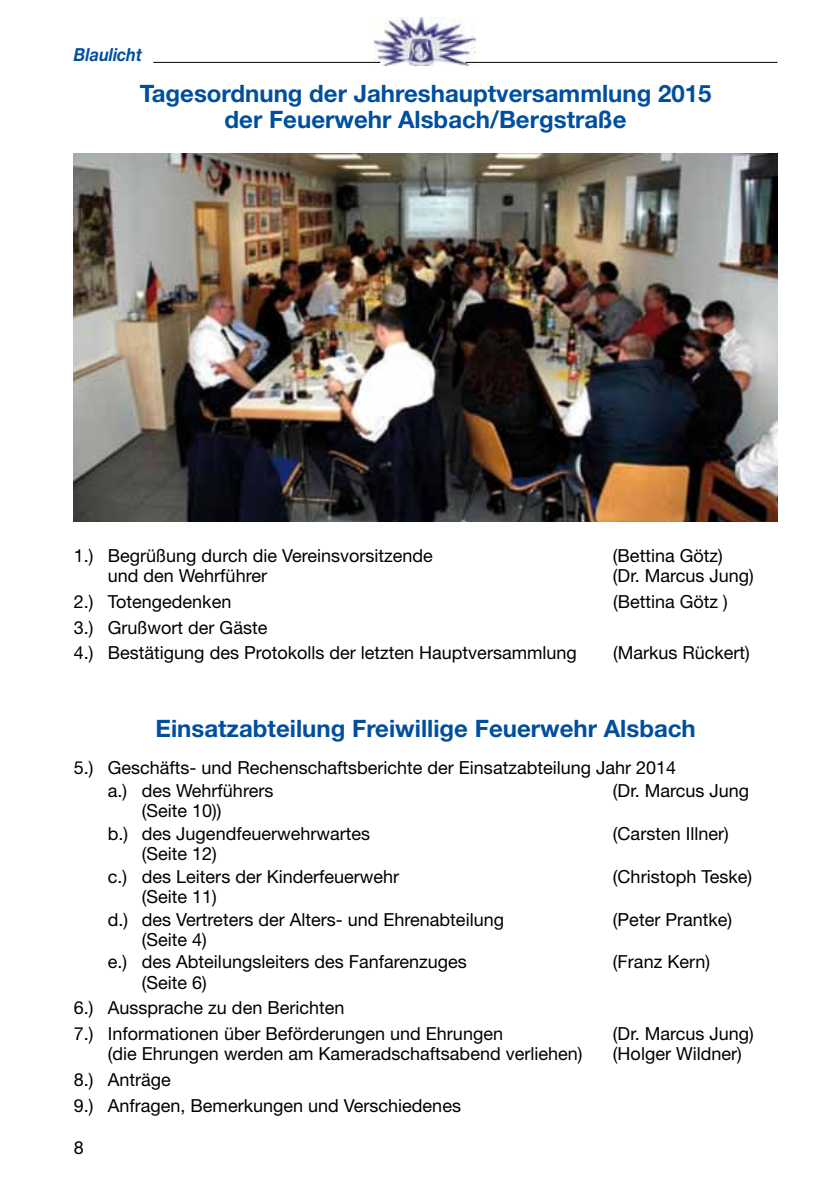
<style>
.page{position:relative;width:840px;height:1191px;background:#fff}
.page>*{position:absolute;margin:0;border:0;box-sizing:border-box;transform-origin:0 0}
.t1{font:700 24px/25.8px "Helvetica Neue";color:#004f9f;text-align:center}
.t2{font:18px/22.8px "Helvetica Neue";color:#000}
.t3{font:italic 700 18px "Helvetica Neue";color:#004f9f;scale:.9 1}
</style>
<div class="page">
<img style="left:374px;top:17px;width:101px;height:49px">
<hr style="left:153px;top:62px;width:227px;height:1px;background:#000">
<hr style="left:465px;top:62px;width:312px;height:1px;background:#000">
<img style="left:74px;top:153px;width:703px;height:369px">
<p class="t3" style="left:74px;top:43px;width:77px">Blaulicht</p>
<h1 class="t1" style="left:140px;top:80px;width:573px">Tagesordnung der Jahreshauptversammlung 2015 der Feuerwehr Alsbach/Bergstraße</h1>
<p class="t2" style="left:74px;top:544px;width:360px">1.) Begrüßung durch die Vereinsvorsitzende</p>
<p class="t2" style="left:612px;top:544px;width:111px">(Bettina Götz)</p>
<p class="t2" style="left:108px;top:564px;width:161px">und den Wehrführer</p>
<p class="t2" style="left:612px;top:564px;width:142px">(Dr. Marcus Jung)</p>
<p class="t2" style="left:74px;top:590px;width:159px">2.) Totengedenken</p>
<p class="t2" style="left:612px;top:590px;width:116px">(Bettina Götz )</p>
<p class="t2" style="left:74px;top:614px;width:504px;line-height:25.8px">3.) Grußwort der Gäste<br>4.) Bestätigung des Protokolls der letzten Hauptversammlung</p>
<p class="t2" style="left:612px;top:641px;width:138px">(Markus Rückert)</p>
<h1 class="t1" style="left:155px;top:714px;width:541px">Einsatzabteilung Freiwillige Feuerwehr Alsbach</h1>
<p class="t2" style="left:108px;top:755px;width:569px;text-indent:-34px">5.) Geschäfts- und Rechenschaftsberichte der Einsatzabteilung Jahr 2014 a.) des Wehrführers</p>
<p class="t2" style="left:612px;top:778px;width:138px">(Dr. Marcus Jung</p>
<p class="t2" style="left:108px;top:798px;width:264px;text-indent:34px">(Seite 10))<br>b.) des Jugendfeuerwehrwartes</p>
<p class="t2" style="left:108px;top:841px;width:293px;text-indent:34px">(Seite 12)<br>c.) des Leiters der Kinderfeuerwehr</p>
<p class="t2" style="left:108px;top:884px;width:397px;text-indent:34px">(Seite 11)<br>d.) des Vertreters der Alters- und Ehrenabteilung</p>
<p class="t2" style="left:108px;top:927px;width:360px;text-indent:34px">(Seite 4)<br>e.) des Abteilungsleiters des Fanfarenzuges</p>
<p class="t2" style="left:74px;top:969px;width:430px;line-height:25.8px;text-indent:68px">(Seite 6)<br>6.) Aussprache zu den Berichten<br>7.) Informationen über Beförderungen und Ehrungen</p>
<p class="t2" style="left:612px;top:821px;width:117px">(Carsten Illner)</p>
<p class="t2" style="left:612px;top:864px;width:141px">(Christoph Teske)</p>
<p class="t2" style="left:612px;top:907px;width:120px">(Peter Prantke)</p>
<p class="t2" style="left:612px;top:950px;width:98px">(Franz Kern)</p>
<p class="t2" style="left:612px;top:1022px;width:142px">(Dr. Marcus Jung)</p>
<p class="t2" style="left:108px;top:1042px;width:476px">(die Ehrungen werden am Kameradschaftsabend verliehen)</p>
<p class="t2" style="left:612px;top:1042px;width:130px">(Holger Wildner)</p>
<p class="t2" style="left:74px;top:1066px;width:388px;line-height:25.8px">8.) Anträge<br>9.) Anfragen, Bemerkungen und Verschiedenes</p>
<p class="t2" style="left:74px;top:1136px;width:12px">8</p>
</div>
